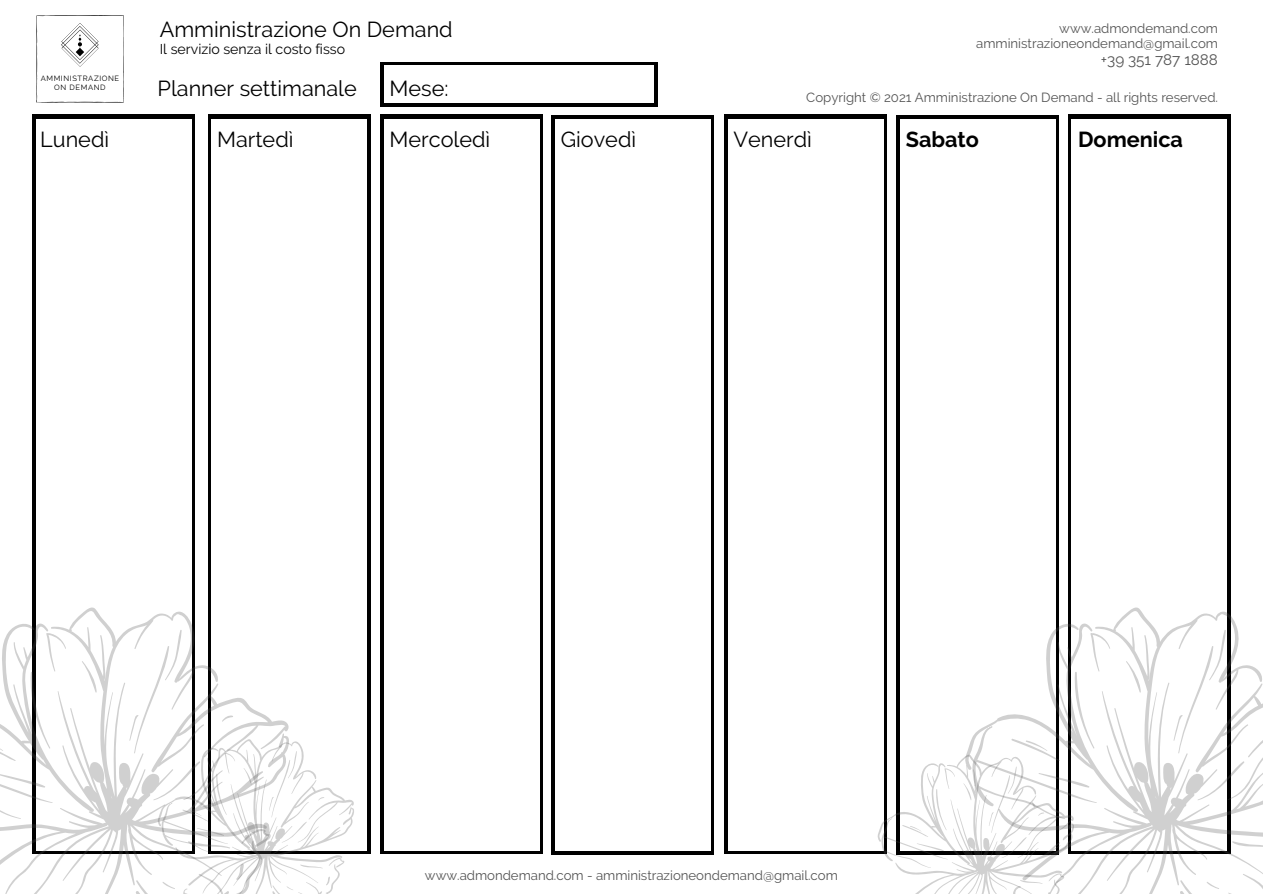
<style>
.page{position:relative;width:1263px;height:894px;background:#fff}
.page>*{position:absolute;margin:0;border:0;box-sizing:border-box;transform-origin:0 0}
.t1{font:21.6px "Raleway";color:#000}
.t2{font:700 21.6px "Raleway";color:#000}
.t3{font:15.3px "Raleway";color:#545454}
.t4{font:14.1px "Raleway";color:#000}
.t5{font:13.2px "Raleway";color:#545454}
.t6{font:7.5px/8.4px "Raleway";letter-spacing:.08em;color:#000;text-align:center}
</style>
<div class="page">
<svg style="left:36px;top:15px;width:88px;height:88px"></svg>
<div style="left:32px;top:115px;width:163px;height:738px;background:#000"></div>
<div style="left:36px;top:119px;width:155px;height:731px;background:#fff"></div>
<div style="left:208px;top:115px;width:163px;height:738px;background:#000"></div>
<div style="left:212px;top:119px;width:155px;height:731px;background:#fff"></div>
<svg style="left:0;top:607px;width:289px;height:286px"></svg>
<svg style="left:158px;top:739px;width:196px;height:154px"></svg>
<div style="left:380px;top:115px;width:163px;height:738px;background:linear-gradient(to right,#000,#000)"></div>
<div style="left:384px;top:119px;width:155px;height:731px;background:#fff"></div>
<div style="left:551px;top:115px;width:163px;height:739px;background:linear-gradient(to right,#000,#000)"></div>
<div style="left:555px;top:119px;width:155px;height:731px;background:#fff"></div>
<div style="left:724px;top:115px;width:163px;height:738px;background:linear-gradient(to right,#000,#000)"></div>
<div style="left:728px;top:119px;width:155px;height:731px;background:#fff"></div>
<div style="left:896px;top:115px;width:163px;height:739px;background:#000"></div>
<div style="left:900px;top:119px;width:155px;height:731px;background:#fff"></div>
<div style="left:1068px;top:115px;width:162px;height:738px;background:linear-gradient(to right,#000,#000)"></div>
<div style="left:1072px;top:119px;width:155px;height:731px;background:#fff"></div>
<svg style="left:966px;top:607px;width:297px;height:286px"></svg>
<svg style="left:878px;top:754px;width:196px;height:139px"></svg>
<div style="left:380px;top:62px;width:278px;height:45px;background:#000"></div>
<div style="left:384px;top:65px;width:270px;height:38px;background:#fff"></div>
<p class="t1" style="left:160px;top:17px;width:294px">Amministrazione On Demand</p>
<p class="t4" style="left:160px;top:41px;width:187px">Il servizio senza il costo fisso</p>
<p class="t6" style="left:41px;top:75px;width:80px">AMMINISTRAZIONE<br>ON DEMAND</p>
<p class="t1" style="left:158px;top:75px;width:201px">Planner settimanale</p>
<p class="t1" style="left:389px;top:75px;width:60px">Mese:</p>
<p class="t5" style="left:1059px;top:20px;width:160px">www.admondemand.com</p>
<p class="t5" style="left:976px;top:35px;width:243px">amministrazioneondemand@gmail.com</p>
<p class="t3" style="left:1101px;top:50px;width:119px">+39 351 787 1888</p>
<p class="t5" style="left:806px;top:89px;width:413px">Copyright © 2021 Amministrazione On Demand - all rights reserved.</p>
<p class="t1" style="left:40px;top:126px;width:70px">Lunedì</p>
<p class="t1" style="left:217px;top:126px;width:78px">Martedì</p>
<p class="t1" style="left:390px;top:126px;width:102px">Mercoledì</p>
<p class="t1" style="left:561px;top:126px;width:77px">Giovedì</p>
<p class="t1" style="left:733px;top:126px;width:80px">Venerdì</p>
<p class="t2" style="left:906px;top:126px;width:75px">Sabato</p>
<p class="t2" style="left:1078px;top:126px;width:106px">Domenica</p>
<p class="t5" style="left:425px;top:867px;width:414px">www.admondemand.com - amministrazioneondemand@gmail.com</p>
</div>
